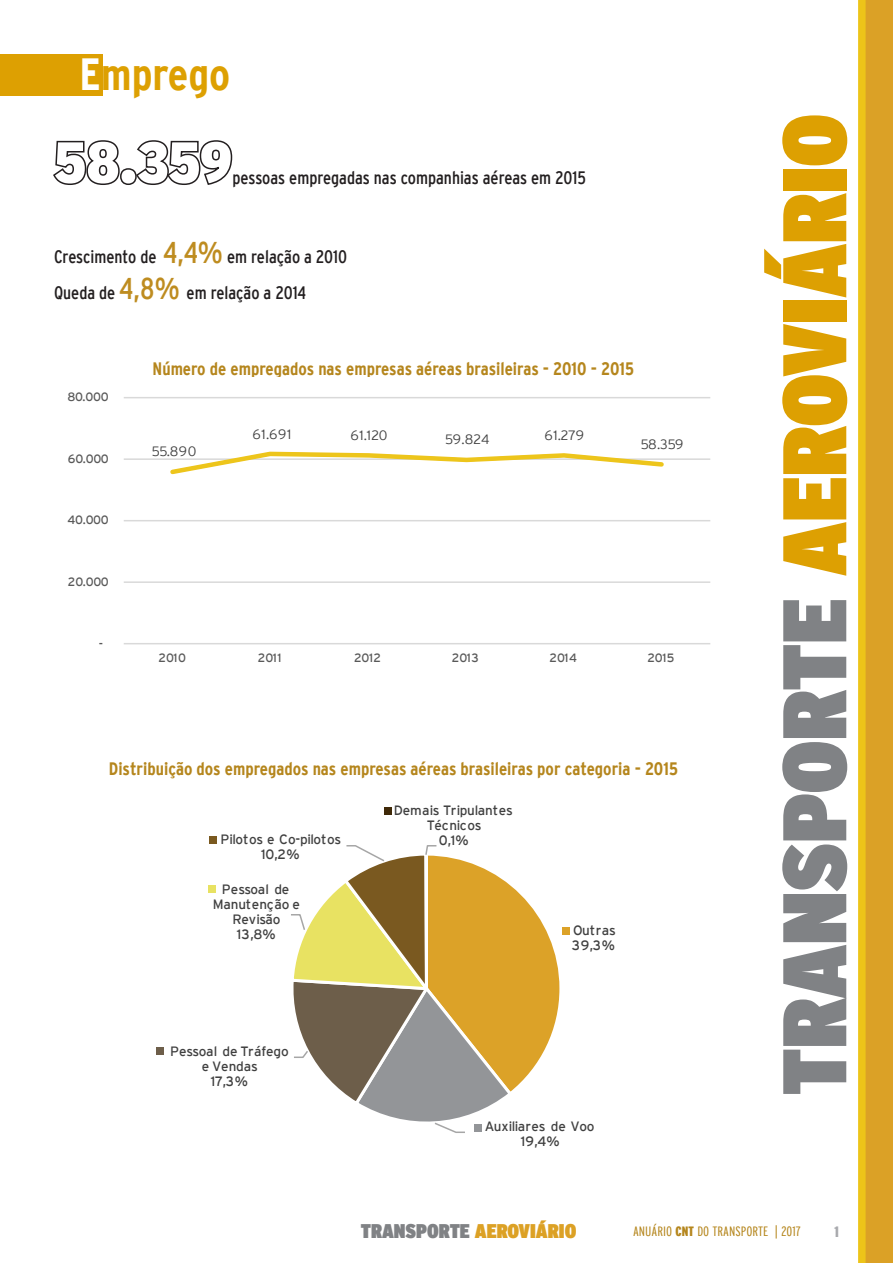
<style>
.page{position:relative;width:893px;height:1263px;background:#fff}
.page>*{position:absolute;margin:0;border:0;box-sizing:border-box;transform-origin:0 0}
.t1{font:900 condensed 90px "Interstate";color:#808285}
.t2{font:700 condensed 45px "Interstate";color:#dda002}
.t3{font:900 condensed 19.8px "Interstate";color:#808285}
.t4{font:700 condensed 18px "Interstate";color:#b5861d}
.t5{font:condensed 18px "Interstate";color:#231f20}
.t6{font:900 extra-condensed 15px "Interstate";color:#a8a9ad;scale:1.2 1}
.t7{font:13.5px/15px "Interstate";letter-spacing:-.015em;color:#404040;text-align:center}
.t8{font:300 13.5px "Interstate";letter-spacing:.01em;color:#404040}
.t9{font:300 extra-condensed 13.5px "Interstate";color:#b5861d;scale:1.2 1}
.t10{font:13.5px/15px "Interstate";letter-spacing:.015em;color:#404040}
.t11{font:12px "Interstate";letter-spacing:-.035em;color:#595959}
.s1{color:#fff}
.s2{font-size:30px;color:#be8c20}
.s3{color:#dda002}
.s4{color:#dca125}
.s5{font-weight:900}
</style>
<div class="page">
<svg style="left:858px;top:0;width:35px;height:1263px;background:#dea823"></svg>
<div style="left:0;top:54px;width:102px;height:42px;background:#dda002"></div>
<svg style="left:53px;top:140px;width:180px;height:45px"></svg>
<svg style="left:291px;top:845px;width:273px;height:288px"></svg>
<div style="left:157px;top:1047px;width:7px;height:8px;background:#6d5e4a"></div>
<div style="left:208px;top:885px;width:8px;height:7px;background:#e8e262"></div>
<div style="left:210px;top:836px;width:7px;height:8px;background:#7a5920"></div>
<div style="left:384px;top:807px;width:7px;height:7px;background:#3f2908"></div>
<div style="left:563px;top:927px;width:7px;height:7px;background:#dca228"></div>
<div style="left:474px;top:1124px;width:7px;height:7px;background:#939598"></div>
<hr style="left:124px;top:581px;width:586px;height:2px;background:#d9d9d9">
<hr style="left:124px;top:520px;width:586px;height:1px;background:#d9d9d9">
<hr style="left:124px;top:458px;width:586px;height:2px;background:#d9d9d9">
<hr style="left:124px;top:397px;width:586px;height:1px;background:#d9d9d9">
<hr style="left:124px;top:643px;width:586px;height:1px;background:#d9d9d9">
<svg style="left:167px;top:451px;width:499px;height:24px"></svg>
<p class="t2" style="left:80px;top:49px;width:152px"><span class="s1">E</span>mprego</p>
<p class="t5" style="left:232px;top:167px;width:355px">pessoas empregadas nas companhias aéreas em 2015</p>
<p class="t5" style="left:54px;top:246px;width:295px">Crescimento de <span class="s2">4,4%</span> em relação a 2010</p>
<p class="t5" style="left:54px;top:282px;width:254px">Queda de <span class="s2">4,8%</span> em relação a 2014</p>
<p class="t11" style="left:68px;top:390px;width:42px">80.000</p>
<p class="t11" style="left:68px;top:452px;width:42px">60.000</p>
<p class="t11" style="left:68px;top:513px;width:43px">40.000</p>
<p class="t11" style="left:68px;top:575px;width:42px">20.000</p>
<p class="t11" style="left:99px;top:637px;width:6px">-</p>
<p class="t4" style="left:153px;top:358px;width:483px">Número de empregados nas empresas aéreas brasileiras - 2010 - 2015</p>
<p class="t8" style="left:152px;top:444px;width:46px">55.890</p>
<p class="t8" style="left:253px;top:426px;width:40px">61.691</p>
<p class="t8" style="left:350px;top:428px;width:39px">61.120</p>
<p class="t8" style="left:445px;top:432px;width:46px">59.824</p>
<p class="t8" style="left:544px;top:427px;width:41px">61.279</p>
<p class="t8" style="left:641px;top:436px;width:44px">58.359</p>
<p class="t11" style="left:159px;top:651px;width:29px">2010</p>
<p class="t11" style="left:258px;top:651px;width:25px">2011</p>
<p class="t11" style="left:354px;top:651px;width:29px">2012</p>
<p class="t11" style="left:452px;top:651px;width:28px">2013</p>
<p class="t11" style="left:550px;top:651px;width:29px">2014</p>
<p class="t11" style="left:647px;top:651px;width:29px">2015</p>
<p class="t4" style="left:109px;top:759px;width:571px">Distribuição dos empregados nas empresas aéreas brasileiras por categoria - 2015</p>
<p class="t7" style="left:221px;top:832px;width:122px">Pilotos e Co-pilotos<br>10,2%</p>
<p class="t7" style="left:213px;top:882px;width:88px">Pessoal de<br>Manutenção e<br>Revisão<br>13,8%</p>
<p class="t7" style="left:170px;top:1044px;width:120px">Pessoal de Tráfego e Vendas<br>17,3%</p>
<p class="t7" style="left:394px;top:803px;width:121px">Demais Tripulantes<br>Técnicos<br>0,1%</p>
<p class="t10" style="left:572px;top:923px;width:46px">Outras<br>39,3%</p>
<p class="t7" style="left:485px;top:1118px;width:111px">Auxiliares de Voo<br>19,4%</p>
<p class="t1" style="left:763px;top:1095px;width:983px;rotate:-90deg">TRANSPORTE <span class="s3">AEROVIÁRIO</span></p>
<h3 class="t3" style="left:361px;top:1219px;width:217px">TRANSPORTE <span class="s4">AEROVIÁRIO</span></h3>
<p class="t9" style="left:633px;top:1224px;width:141px">ANUÁRIO <span class="s5">CNT</span> DO TRANSPORTE | 2017</p>
<p class="t6" style="left:835px;top:1223px;width:5px">1</p>
</div>
